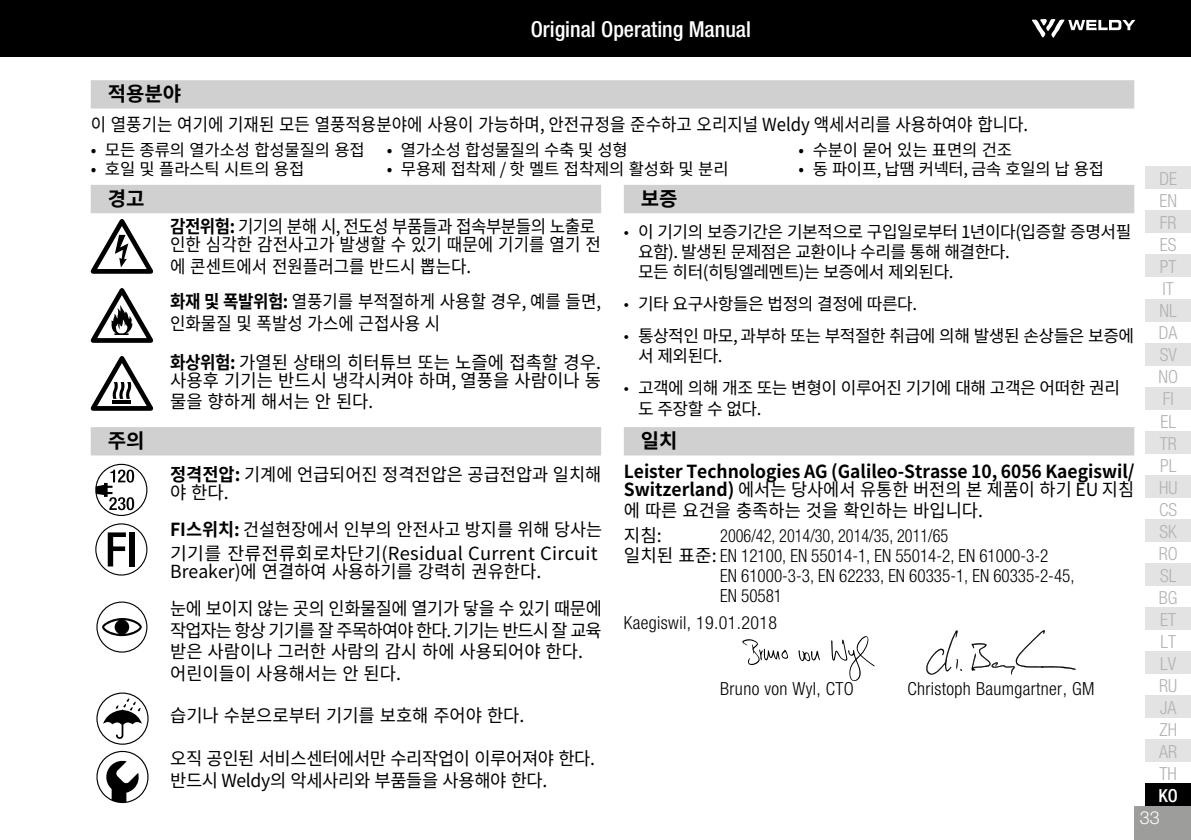
<style>
.page{position:relative;width:1191px;height:840px;background:#fff}
.page>*{position:absolute;margin:0;border:0;box-sizing:border-box;transform-origin:0 0}
.t1{font:500 condensed 22px "Helvetica Neue LTW1 G";color:#fff}
.t2{font:700 20px "Source Han Sans KR";color:#000}
.t3{font:18px/21.6px "Source Han Sans KR";color:#000}
.t4{font:18px/18px "Source Han Sans KR";color:#000;scale:.93 1}
.t5{font:300 condensed 18px "Helvetica Neue LTW1 G";color:#000;scale:.95 1}
.t6{font:700 18px/18px "Source Han Sans KR";color:#000}
.t7{font:300 condensed 18px "Helvetica Neue LTW1 G";letter-spacing:.02em;color:#000}
.t8{font:300 condensed 18px/22px "Helvetica Neue LTW1 G";color:#b3b2b2}
.t9{font:18px/21.6px "Source Han Sans KR";letter-spacing:-.02em;color:#000}
.t10{font:300 condensed 18px "Helvetica Neue LTW1 G";color:#000;scale:.9 1}
.t11{font:300 18px "Helvetica Neue LTW1 G";color:#fff}
.t12{font:500 condensed 18px "Helvetica Neue LTW1 G";color:#fff}
.t13{font:17px/20.4px "Source Han Sans KR";letter-spacing:-.03em;color:#000}
.t14{font:16.6px "Source Han Sans KR";letter-spacing:-.01em;color:#000}
.s1{font-weight:700}
.s2{font-family:"Koz Go Pro"}
.s3{font-weight:400}
.s4{font-family:"Source Han Sans KR";font-weight:400;font-stretch:normal}
</style>
<div class="page">
<div style="left:0;top:0;width:1191px;height:57px;background:#000"></div>
<div style="left:1134px;top:805px;width:57px;height:34px;background:#9d9d9c"></div>
<svg style="left:1032px;top:19px;width:103px;height:19px"></svg>
<div style="left:1145px;top:167px;width:46px;height:22px;background:#e3e3e3"></div>
<div style="left:1145px;top:211px;width:46px;height:22px;background:#e3e3e3"></div>
<div style="left:1145px;top:255px;width:46px;height:22px;background:#e3e3e3"></div>
<div style="left:1145px;top:299px;width:46px;height:22px;background:#e3e3e3"></div>
<div style="left:1145px;top:343px;width:46px;height:22px;background:#e3e3e3"></div>
<div style="left:1145px;top:387px;width:46px;height:22px;background:#e3e3e3"></div>
<div style="left:1145px;top:431px;width:46px;height:22px;background:#e3e3e3"></div>
<div style="left:1145px;top:475px;width:46px;height:22px;background:#e3e3e3"></div>
<div style="left:1145px;top:519px;width:46px;height:22px;background:#e3e3e3"></div>
<div style="left:1145px;top:563px;width:46px;height:22px;background:#e3e3e3"></div>
<div style="left:1145px;top:607px;width:46px;height:22px;background:#e3e3e3"></div>
<div style="left:1145px;top:651px;width:46px;height:22px;background:#e3e3e3"></div>
<div style="left:1145px;top:695px;width:46px;height:22px;background:#e3e3e3"></div>
<div style="left:1145px;top:739px;width:46px;height:22px;background:#e3e3e3"></div>
<div style="left:91px;top:185px;width:510px;height:28px;background:#d0d0d0"></div>
<div style="left:91px;top:427px;width:510px;height:28px;background:#d0d0d0"></div>
<svg style="left:90px;top:219px;width:64px;height:54px"></svg>
<svg style="left:90px;top:288px;width:64px;height:54px"></svg>
<svg style="left:90px;top:356px;width:64px;height:54px"></svg>
<div style="left:624px;top:185px;width:510px;height:28px;background:#d0d0d0"></div>
<div style="left:624px;top:427px;width:510px;height:28px;background:#d0d0d0"></div>
<svg style="left:742px;top:639px;width:46px;height:25px"></svg>
<svg style="left:831px;top:636px;width:43px;height:45px"></svg>
<svg style="left:798px;top:650px;width:22px;height:11px"></svg>
<div style="left:91px;top:80px;width:1043px;height:28px;background:#d0d0d0"></div>
<svg style="left:926px;top:630px;width:36px;height:44px"></svg>
<svg style="left:971px;top:630px;width:104px;height:44px"></svg>
<svg style="left:95px;top:523px;width:52px;height:52px"></svg>
<div style="left:130px;top:532px;width:5px;height:34px;background:#000"></div>
<svg style="left:96px;top:601px;width:51px;height:51px"></svg>
<svg style="left:96px;top:750px;width:53px;height:52px"></svg>
<svg style="left:96px;top:692px;width:53px;height:52px"></svg>
<svg style="left:95px;top:463px;width:52px;height:52px"></svg>
<div style="left:1145px;top:783px;width:46px;height:22px;background:#000"></div>
<p class="t1" style="left:530px;top:16px;width:222px">Original Operating Manual</p>
<p class="t2" style="left:108px;top:83px;width:75px">적용분야</p>
<p class="t4" style="left:91px;top:115px;width:1009px">이 열풍기는 여기에 기재된 모든 열풍적용분야에 사용이 가능하며, 안전규정을 준수하고 오리지널 Weldy 액세서리를 사용하여야 합니다.</p>
<p class="t14" style="left:91px;top:140px;width:275px">• 모든 종류의 열가소성 합성물질의 용접</p>
<p class="t14" style="left:387px;top:140px;width:242px">• 열가소성 합성물질의 수축 및 성형</p>
<p class="t14" style="left:798px;top:140px;width:215px">• 수분이 묻어 있는 표면의 건조</p>
<p class="t14" style="left:91px;top:160px;width:215px">• 호일 및 플라스틱 시트의 용접</p>
<p class="t14" style="left:387px;top:160px;width:343px">• 무용제 접착제 / 핫 멜트 접착제의 활성화 및 분리</p>
<p class="t14" style="left:798px;top:160px;width:307px">• 동 파이프, 납땜 커넥터, 금속 호일의 납 용접</p>
<p class="t2" style="left:108px;top:187px;width:38px">경고</p>
<p class="t2" style="left:108px;top:429px;width:38px">주의</p>
<p class="t4" style="left:170px;top:218px;width:464px"><span class="s1">감전위험:</span> 기기의 분해 시, 전도성 부품들과 접속부분들의 노출로 인한 심각한 감전사고가 발생할 수 있기 때문에 기기를 열기 전</p>
<p class="t4" style="left:170px;top:249px;width:465px;line-height:35.2px">에 콘센트에서 전원플러그를 반드시 뽑는다.<br><span class="s1">화재 및 폭발위험:</span> 열풍기를 부적절하게 사용할 경우, 예를 들면,</p>
<p class="t4" style="left:170px;top:304px;width:465px;line-height:38.6px">인화물질 및 폭발성 가스에 근접사용 시<br><span class="s1">화상위험:</span> 가열된 상태의 히터튜브 또는 노즐에 접촉할 경우.</p>
<p class="t3" style="left:170px;top:369px;width:432px">사용후 기기는 반드시 냉각시켜야 하며, 열풍을 사람이나 동 물을 향하게 해서는 안 된다.</p>
<p class="t3" style="left:170px;top:466px;width:433px;line-height:18px"><span class="s1">정격전압:</span> 기계에 언급되어진 정격전압은 공급전압과 일치해 야 한다.</p>
<p class="t3" style="left:170px;top:518px;width:433px;line-height:23.6px"><span class="s1">FI스위치:</span> 건설현장에서 인부의 안전사고 방지를 위해 당사는 기기를 잔류전류회로차단기(Residual Current Circuit</p>
<p class="t3" style="left:170px;top:553px;width:433px;line-height:36.8px">Breaker)에 연결하여 사용하기를 강력히 권유한다.<br>눈에 보이지 않는 곳의 인화물질에 열기가 닿을 수 있기 때문에</p>
<p class="t3" style="left:170px;top:619px;width:433px">작업자는 항상 기기를 잘 주목하여야 한다.기기는 반드시 잘 교육 받은 사람이나 그러한 사람의 감시 하에 사용되어야 한다. 어린이들이 사용해서는 안 된다.</p>
<p class="t3" style="left:170px;top:705px;width:356px">습기나 수분으로부터 기기를 보호해 주어야 한다.</p>
<p class="t9" style="left:170px;top:747px;width:426px">오직 공인된 서비스센터에서만 수리작업이 이루어져야 한다. 반드시 Weldy의 악세사리와 부품들을 사용해야 한다.</p>
<p class="t2" style="left:641px;top:187px;width:38px">보증</p>
<p class="t13" style="left:638px;top:221px;width:495px;text-indent:-14px"><span class="s2">•</span> 이 기기의 보증기간은 기본적으로 구입일로부터 1년이다(입증할 증명서필 요함). 발생된 문제점은 교환이나 수리를 통해 해결한다.<br>모든 히터(히팅엘레멘트)는 보증에서 제외된다.</p>
<p class="t13" style="left:624px;top:294px;width:295px"><span class="s2">•</span> 기타 요구사항들은 법정의 결정에 따른다.</p>
<p class="t13" style="left:638px;top:326px;width:497px;text-indent:-14px"><span class="s2">•</span> 통상적인 마모, 과부하 또는 부적절한 취급에 의해 발생된 손상들은 보증에 서 제외된다.</p>
<p class="t13" style="left:638px;top:378px;width:483px;text-indent:-14px"><span class="s2">•</span> 고객에 의해 개조 또는 변형이 이루어진 기기에 대해 고객은 어떠한 권리 도 주장할 수 없다.</p>
<p class="t2" style="left:641px;top:429px;width:38px">일치</p>
<p class="t6" style="left:624px;top:462px;width:512px">Leister Technologies AG (Galileo-Strasse 10, 6056 Kaegiswil/<br>Switzerland) <span class="s3">에서는 당사에서 유통한 버전의 본 제품이 하기 EU 지침</span></p>
<p class="t3" style="left:624px;top:498px;width:361px;line-height:24.4px">에 따른 요건을 충족하는 것을 확인하는 바입니다. 지침:</p>
<p class="t10" style="left:720px;top:524px;width:255px">2006/42, 2014/30, 2014/35, 2011/65</p>
<p class="t5" style="left:624px;top:544px;width:448px"><span class="s4">일치된 표준:</span> EN 12100, EN 55014-1, EN 55014-2, EN 61000-3-2</p>
<p class="t5" style="left:720px;top:564px;width:374px">EN 61000-3-3, EN 62233, EN 60335-1, EN 60335-2-45,</p>
<p class="t5" style="left:720px;top:584px;width:67px">EN 50581</p>
<p class="t7" style="left:624px;top:611px;width:155px">Kaegiswil, 19.01.2018</p>
<p class="t7" style="left:720px;top:677px;width:135px">Bruno von Wyl, CTO</p>
<p class="t7" style="left:907px;top:677px;width:188px">Christoph Baumgartner, GM</p>
<p class="t8" style="left:1158px;top:168px;width:21px">DE<br>EN<br>FR<br>ES<br>PT<br>IT<br>NL<br>DA<br>SV<br>NO<br>FI<br>EL<br>TR<br>PL<br>HU<br>CS<br>SK<br>RO<br>SL<br>BG<br>ET<br>LT<br>LV<br>RU<br>JA<br>ZH<br>AR<br>TH</p>
<p class="t12" style="left:1158px;top:784px;width:21px">KO</p>
<p class="t11" style="left:1140px;top:806px;width:22px">33</p>
</div>
